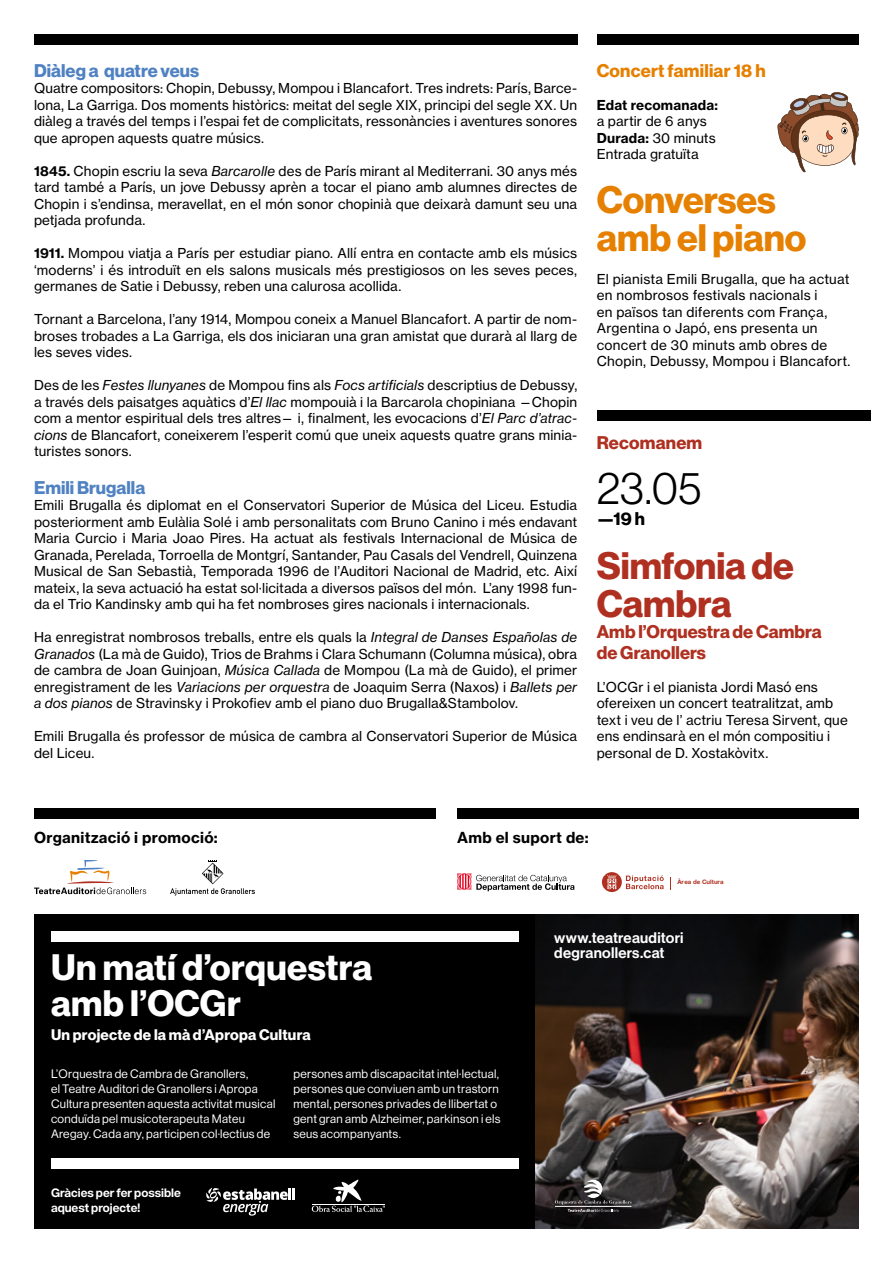
<style>
.page{position:relative;width:893px;height:1263px;background:#fff}
.page>*{position:absolute;margin:0;border:0;box-sizing:border-box;transform-origin:0 0}
.t1{font:45px "N Haas Grotesk DS Pro 45 Lt";color:#000}
.t2{font:37.5px/37.5px "N Haas Grotesk DS Pro 75 Bd";color:#e68000}
.t3{font:37.5px/37.5px "N Haas Grotesk DS Pro 75 Bd";color:#af3020}
.t4{font:36px/36px "N Haas Grotesk DS Pro 75 Bd";letter-spacing:.01em;color:#fff}
.t5{font:18px/21px "N Haas Grotesk DS Pro 75 Bd";letter-spacing:.005em;color:#af3020}
.t6{font:18px "N Haas Grotesk DS Pro 75 Bd";color:#5082c3}
.t7{font:18px "N Haas Grotesk DS Pro 75 Bd";letter-spacing:.01em;color:#e68000}
.t8{font:18px "N Haas Grotesk DS Pro 75 Bd";color:#000}
.t9{font:15px "N Haas Grotesk TX Pro 75 Bd";letter-spacing:.02em;color:#000}
.t10{font:15px/15px "N Haas Grotesk DS Pro 65 Md";letter-spacing:.015em;color:#fff}
.t11{font:15px "N Haas Grotesk DS Pro 75 Bd";letter-spacing:.015em;color:#fff}
.t12{font:13.5px/16.5px "N Haas Grotesk TX Pro 55 Rg";letter-spacing:.01em;color:#000;text-align:justify}
.t13{font:13.5px "N Haas Grotesk TX Pro 75 Bd";letter-spacing:.015em;color:#000}
.t14{font:12px/15px "N Haas Grotesk DS Pro 55 Rg";letter-spacing:.025em;color:#fff}
.t15{font:700 12px/15px "Acronym";color:#fff}
.t16{font:700 6.15px "Helvetica Neue LT Std";color:#af3020}
.s1{font-family:"N Haas Grotesk TX Pro 75 Bd"}
.s2{font-family:"N Haas Grotesk TX Pro 56 It"}
</style>
<div class="page">
<div style="left:34px;top:34px;width:543px;height:11px;background:#000"></div>
<div style="left:597px;top:34px;width:261px;height:11px;background:#000"></div>
<div style="left:597px;top:410px;width:273px;height:10px;background:#000"></div>
<div style="left:34px;top:808px;width:402px;height:11px;background:#000"></div>
<div style="left:457px;top:808px;width:402px;height:11px;background:#000"></div>
<svg style="left:670px;top:877px;width:1px;height:12px"></svg>
<svg style="left:602px;top:872px;width:62px;height:20px"></svg>
<svg style="left:170px;top:860px;width:85px;height:35px"></svg>
<svg style="left:34px;top:860px;width:112px;height:34px"></svg>
<svg style="left:457px;top:873px;width:117px;height:18px"></svg>
<div style="left:34px;top:914px;width:825px;height:315px;background:#000"></div>
<div style="left:51px;top:1158px;width:468px;height:11px;background:#fff"></div>
<div style="left:51px;top:931px;width:468px;height:11px;background:#fff"></div>
<img style="left:536px;top:914px;width:323px;height:315px">
<svg style="left:555px;top:1180px;width:76px;height:32px;background:#454242"></svg>
<hr style="left:555px;top:1206px;width:76px;height:1px;background:#fff">
<svg style="left:312px;top:1180px;width:73px;height:32px"></svg>
<svg style="left:206px;top:1187px;width:89px;height:28px"></svg>
<svg style="left:777px;top:92px;width:82px;height:80px"></svg>
<h3 class="t6" style="left:34px;top:60px;width:167px">Diàleg a quatre veus</h3>
<p class="t12" style="left:34px;top:80px;width:545px">Quatre compositors: Chopin, Debussy, Mompou i Blancafort. Tres indrets: París, Barce&shy;lona, La Garriga. Dos moments històrics: meitat del segle XIX, principi del segle XX. Un diàleg a través del temps i l’espai fet de complicitats, ressonàncies i aventures sonores que apropen aquests quatre músics.</p>
<p class="t12" style="left:34px;top:162px;width:545px"><span class="s1">1845.</span> Chopin escriu la seva <span class="s2">Barcarolle</span> des de París mirant al Mediterrani. 30 anys més tard també a París, un jove Debussy aprèn a tocar el piano amb alumnes directes de Chopin i s’endinsa, meravellat, en el món sonor chopinià que deixarà damunt seu una petjada profunda.</p>
<p class="t12" style="left:34px;top:245px;width:545px"><span class="s1">1911.</span> Mompou viatja a París per estudiar piano. Allí entra en contacte amb els músics ‘moderns’ i és introduït en els salons musicals més prestigiosos on les seves peces, germanes de Satie i Debussy, reben una calurosa acollida.</p>
<p class="t12" style="left:34px;top:311px;width:545px">Tornant a Barcelona, l’any 1914, Mompou coneix a Manuel Blancafort. A partir de nom&shy;broses trobades a La Garriga, els dos iniciaran una gran amistat que durarà al llarg de les seves vides.</p>
<p class="t12" style="left:34px;top:377px;width:545px">Des de les <span class="s2">Festes llunyanes</span> de Mompou fins als <span class="s2">Focs artificials</span> descriptius de Debussy, a través dels paisatges aquàtics d’<span class="s2">El llac</span> mompouià i la Barcarola chopiniana —Chopin com a mentor espiritual dels tres altres— i, finalment, les evocacions d’<span class="s2">El Parc d’atrac&shy;cions</span> de Blancafort, coneixerem l’esperit comú que uneix aquests quatre grans minia&shy;turistes sonors.</p>
<h3 class="t6" style="left:34px;top:477px;width:113px">Emili Brugalla</h3>
<p class="t12" style="left:34px;top:497px;width:545px">Emili Brugalla és diplomat en el Conservatori Superior de Música del Liceu. Estudia posteriorment amb Eulàlia Solé i amb personalitats com Bruno Canino i més endavant Maria Curcio i Maria Joao Pires. Ha actuat als festivals Internacional de Música de Granada, Perelada, Torroella de Montgrí, Santander, Pau Casals del Vendrell, Quinzena Musical de San Sebastià, Temporada 1996 de l’Auditori Nacional de Madrid, etc. Així mateix, la seva actuació ha estat sol·licitada a diversos països del món. L’any 1998 fun&shy;da el Trio Kandinsky amb qui ha fet nombroses gires nacionals i internacionals.</p>
<p class="t12" style="left:34px;top:629px;width:545px">Ha enregistrat nombrosos treballs, entre els quals la <span class="s2">Integral de Danses Españolas de Granados</span> (La mà de Guido), Trios de Brahms i Clara Schumann (Columna música), obra de cambra de Joan Guinjoan, <span class="s2">Música Callada</span> de Mompou (La mà de Guido), el primer enregistrament de les <span class="s2">Variacions per orquestra</span> de Joaquim Serra (Naxos) i <span class="s2">Ballets per a dos pianos</span> de Stravinsky i Prokofiev amb el piano duo Brugalla&amp;Stambolov.</p>
<p class="t12" style="left:34px;top:728px;width:545px">Emili Brugalla és professor de música de cambra al Conservatori Superior de Música del Liceu.</p>
<h3 class="t7" style="left:597px;top:60px;width:170px">Concert familiar 18 h</h3>
<p class="t13" style="left:597px;top:96px;width:123px">Edat recomanada:</p>
<p class="t12" style="left:597px;top:113px;width:121px;text-align:left">a partir de 6 anys<br><span class="s1">Durada:</span> 30 minuts<br>Entrada gratuïta</p>
<h2 class="t2" style="left:597px;top:182px;width:211px">Converses amb el piano</h2>
<p class="t12" style="left:597px;top:270px;width:255px;text-align:left">El pianista Emili Brugalla, que ha actuat en nombrosos festivals nacionals i<br>en països tan diferents com França, Argentina o Japó, ens presenta un concert de 30 minuts amb obres de Chopin, Debussy, Mompou i Blancafort.</p>
<h3 class="t5" style="left:597px;top:432px;width:107px">Recomanem</h3>
<h1 class="t1" style="left:597px;top:463px;width:106px">23.05</h1>
<h3 class="t8" style="left:597px;top:508px;width:50px">—19 h</h3>
<h2 class="t3" style="left:597px;top:548px;width:199px">Simfonia de<br>Cambra</h2>
<h3 class="t5" style="left:597px;top:621px;width:226px">Amb l’Orquestra de Cambra de Granollers</h3>
<p class="t12" style="left:597px;top:678px;width:253px;text-align:left">L’OCGr i el pianista Jordi Masó ens ofereixen un concert teatralitzat, amb text i veu de l’ actriu Teresa Sirvent, que ens endinsarà en el món compositiu i personal de D. Xostakòvitx.</p>
<p class="t9" style="left:34px;top:828px;width:185px">Organització i promoció:</p>
<p class="t9" style="left:457px;top:828px;width:133px">Amb el suport de:</p>
<p class="t16" style="left:677px;top:878px;width:48px">Àrea de Cultura</p>
<h3 class="t4" style="left:51px;top:950px;width:322px">Un matí d’orquestra amb l’OCGr</h3>
<p class="t11" style="left:51px;top:1025px;width:261px">Un projecte de la mà d’Apropa Cultura</p>
<p class="t14" style="left:51px;top:1066px;width:226px">L’Orquestra de Cambra de Granollers,<br>el Teatre Auditori de Granollers i Apropa Cultura presenten aquesta activitat musical conduïda pel musicoterapeuta Mateu Aregay. Cada any, participen col·lectius de</p>
<p class="t14" style="left:293px;top:1066px;width:209px">persones amb discapacitat intel·lectual, persones que conviuen amb un trastorn mental, persones privades de llibertat o gent gran amb Alzheimer, parkinson i els seus acompanyants.</p>
<p class="t15" style="left:51px;top:1184px;width:131px">Gràcies per fer possible aquest projecte!</p>
<p class="t10" style="left:554px;top:930px;width:131px">www.teatreauditori degranollers.cat</p>
</div>
